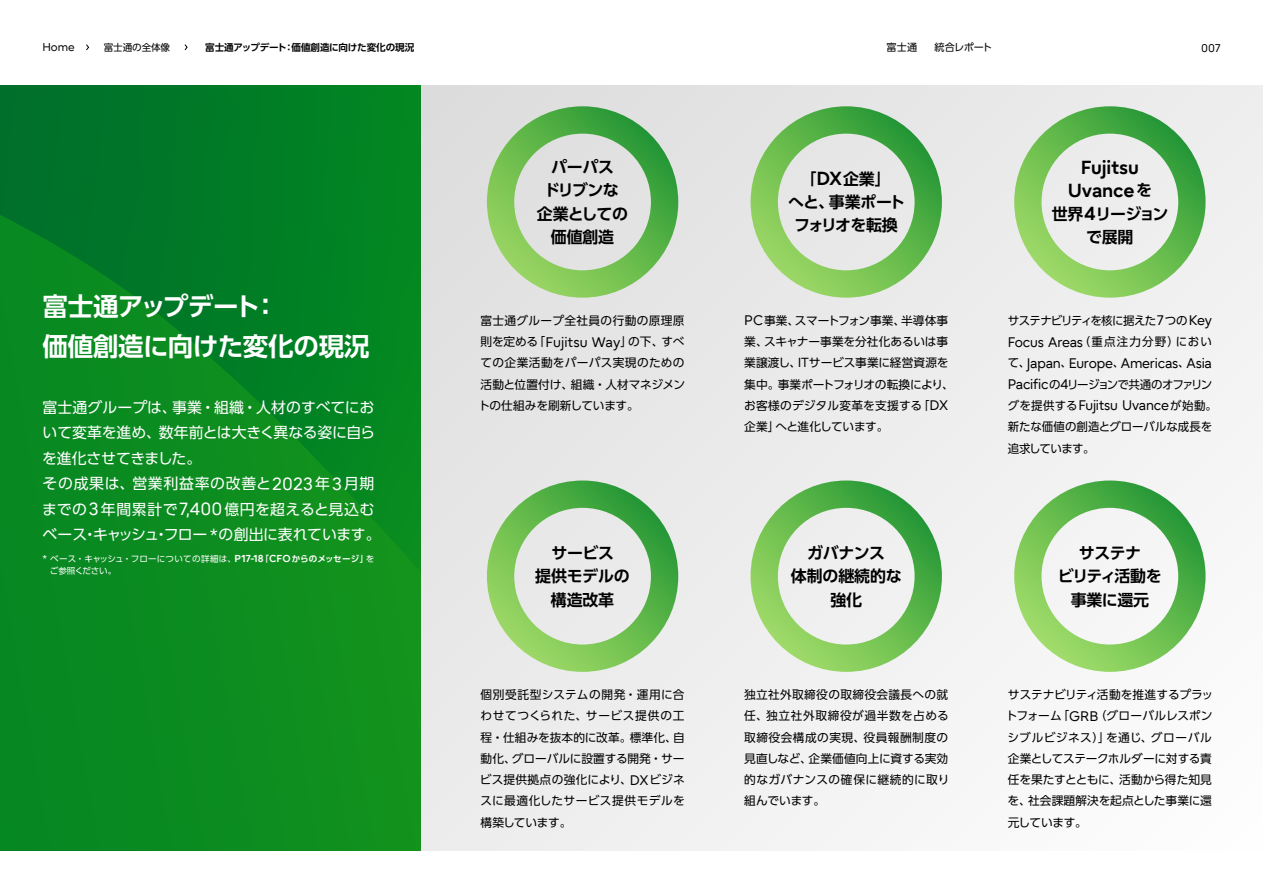
<style>
.page{position:relative;width:1263px;height:893px;background:#fff}
.page>*{position:absolute;margin:0;border:0;box-sizing:border-box;transform-origin:0 0}
._2022j_ページタイトル{font:700 25.5px "UD Shin Go Pr 6 N De";letter-spacing:-.015em;color:#fff}
.t1{font:700 18.75px "Fujitsu Infinity Pro";letter-spacing:-.01em;color:#000}
.t2{font:700 15.9px "UD Shin Go Pr 6 N De";letter-spacing:-.02em;color:#000}
.t3{font:700 15.9px "UD Shin Go Pr 6 N De";letter-spacing:-.085em;color:#000}
.t4{font:700 15.9px "UD Shin Go Pr 6 N De";letter-spacing:-.1em;color:#000}
._2022j_サマリ01{font:14.85px/25.5px "UD Shin Go Pr 6 N";letter-spacing:.015em;color:#fff}
._2022j_サマリ01-2{font:14.85px/25.5px "UD Shin Go Pr 6 N";letter-spacing:-.005em;color:#fff;text-align:justify}
.t5{font:13.8px "Fujitsu Infinity Pro";letter-spacing:-.015em;color:#000}
.t6{font:11.7px/21.3px "UD Shin Go Pr 6 N";letter-spacing:-.005em;color:#000;text-align:justify}
.t7{font:11.7px/21.3px "UD Shin Go Pr 6 N";letter-spacing:-.045em;color:#000}
.t8{font:11.7px "UD Shin Go Pr 6 N";letter-spacing:-.09em;color:#000}
._2022j_パンクズ{font:11.25px "Fujitsu Infinity Pro";color:#000}
.t9{font:11.1px "Fujitsu Infinity Pro";color:#000}
.t10{font:10.05px "UD Shin Go Pr 6 N";letter-spacing:.005em;color:#000}
._2022j_パンクズ-2{font:700 9.6px "UD Shin Go Pr 6 N De";letter-spacing:-.015em;color:#000}
._2022j_パンクズ-3{font:9.6px "UD Shin Go Pr 6 N";letter-spacing:-.01em;color:#000}
.j2022_脚注_new{font:8.55px/12.8px "UD Shin Go Pr 6 N";letter-spacing:.015em;color:#fff}
.s1{font-family:"Fujitsu Infinity Pro";font-size:17.55px}
.s2{font-family:"Fujitsu Infinity Pro";font-size:10.05px}
.s3{font-family:"Fujitsu Infinity Pro";font-weight:700;font-size:10.05px}
.s4{font-family:"UD Shin Go Pr 6 N De";font-weight:700}
.s5{font-family:"Fujitsu Infinity Pro";font-size:13.8px}
.s6{font-family:"Fujitsu Infinity Pro";font-size:18.75px}
.s7{font-family:"UD Shin Go Pr 6 N De";font-size:15.9px}
.s8{font-family:"UD Shin Go Pr 6 N";font-size:11.7px}
</style>
<div class="page">
<div style="left:0;top:85px;width:421px;height:765px;background:#007a27"></div>
<svg style="left:0;top:215px;width:421px;height:635px"></svg>
<div style="left:421px;top:85px;width:842px;height:765px;background:linear-gradient(to right,#e5e5e5,#f7f7f7)"></div>
<svg style="left:487px;top:106px;width:191px;height:192px;background:#b0d1a7"></svg>
<svg style="left:750px;top:106px;width:192px;height:192px;background:#b4d5ac"></svg>
<svg style="left:1014px;top:106px;width:191px;height:192px;background:#b8d9af"></svg>
<svg style="left:487px;top:480px;width:191px;height:192px;background:#b6d7ad"></svg>
<svg style="left:750px;top:480px;width:192px;height:192px"></svg>
<svg style="left:1014px;top:480px;width:191px;height:192px"></svg>
<svg style="left:86px;top:44px;width:3px;height:7px"></svg>
<svg style="left:184px;top:44px;width:4px;height:7px"></svg>
<p class="_2022j_パンクズ" style="left:43px;top:40px;width:34px">Home</p>
<p class="_2022j_パンクズ-3" style="left:104px;top:40px;width:68px">富士通の全体像</p>
<p class="_2022j_パンクズ-2" style="left:205px;top:39px;width:211px">富士通アップデート：価値創造に向けた変化の現況</p>
<p class="t10" style="left:887px;top:39px;width:32px">富士通</p>
<p class="t10" style="left:934px;top:39px;width:59px">統合レポート</p>
<p class="t9" style="left:1201px;top:41px;width:21px">007</p>
<p class="_2022j_ページタイトル" style="left:43px;top:285px;width:237px">富士通アップデート：</p>
<p class="_2022j_ページタイトル" style="left:43px;top:326px;width:329px">価値創造に向けた変化の現況</p>
<p class="_2022j_サマリ01-2" style="left:42px;top:394px;width:334px">富士通グループは、事業・組織・人材のすべてにおいて変革を進め、数年前とは大きく異なる姿に自らを進化させてきました。</p>
<p class="_2022j_サマリ01" style="left:42px;top:471px;width:340px">その成果は、営業利益率の改善と<span class="s1">2023</span>年<span class="s1">3</span>月期までの<span class="s1">3</span>年間累計で<span class="s1">7,400</span>億円を超えると見込むベース・キャッシュ・フロー <span class="s1">*</span>の創出に表れています。</p>
<p class="j2022_脚注_new" style="left:50px;top:552px;width:326px;text-indent:-7px"><span class="s2">*</span> ベース・キャッシュ・フローについての詳細は、<span class="s3">P17-18</span><span class="s4">「</span><span class="s3">CFO</span><span class="s4">からのメッセージ」</span>をご参照ください。</p>
<p class="t2" style="left:551px;top:154px;width:65px">パーパス</p>
<p class="t2" style="left:544px;top:177px;width:76px">ドリブンな</p>
<p class="t2" style="left:537px;top:201px;width:93px">企業としての</p>
<p class="t2" style="left:551px;top:224px;width:65px">価値創造</p>
<p class="t6" style="left:478px;top:310px;width:208px">富士通グループ全社員の行動の原理原則を定める「<span class="s5">Fujitsu Way</span>」の下、すべての企業活動をパーパス実現のための活動と位置付け、組織・人材マネジメントの仕組みを刷新しています。</p>
<p class="t2" style="left:551px;top:540px;width:64px">サービス</p>
<p class="t2" style="left:535px;top:563px;width:96px">提供モデルの</p>
<p class="t2" style="left:551px;top:587px;width:65px">構造改革</p>
<p class="t6" style="left:480px;top:684px;width:206px">個別受託型システムの開発・運用に合わせてつくられた、サービス提供の工程・仕組みを抜本的に改革。標準化、自動化、グローバルに設置する開発・サービス提供拠点の強化により、<span class="s5">DX</span>ビジネスに最適化したサービス提供モデルを構築しています。</p>
<p class="t2" style="left:800px;top:166px;width:92px">「<span class="s6">DX</span>企業」</p>
<p class="t2" style="left:788px;top:189px;width:119px">へと、事業ポート</p>
<p class="t3" style="left:794px;top:212px;width:105px">フォリオを転換</p>
<p class="t6" style="left:744px;top:310px;width:211px;text-align:left"><span class="s5">PC</span>事業、スマートフォン事業、半導体事業、スキャナー事業を分社化あるいは事業譲渡し、ＩＴサービス事業に経営資源を集中。事業ポートフォリオの転換により、お客様のデジタル変革を支援する「<span class="s5">DX</span>企業」へと進化しています。</p>
<p class="t2" style="left:807px;top:540px;width:79px">ガバナンス</p>
<p class="t2" style="left:791px;top:563px;width:112px">体制の継続的な</p>
<p class="t2" style="left:830px;top:587px;width:33px">強化</p>
<p class="t6" style="left:744px;top:684px;width:207px">独立社外取締役の取締役会議長への就任、独立社外取締役が過半数を占める取締役会構成の実現、役員報酬制度の見直しなど、企業価値向上に資する実効的なガバナンスの確保に継続的に取り組んでいます。</p>
<p class="t1" style="left:1081px;top:155px;width:59px">Fujitsu</p>
<p class="t1" style="left:1068px;top:178px;width:86px">Uvance<span class="s7">を</span></p>
<p class="t2" style="left:1052px;top:201px;width:118px">世界<span class="s6">4</span>リージョン</p>
<p class="t2" style="left:1086px;top:224px;width:49px">で展開</p>
<p class="t7" style="left:1008px;top:310px;width:206px">サステナビリティを核に据えた<span class="s5">7</span>つの<span class="s5">Key<br>Focus Areas</span>（重点注力分野）におい</p>
<p class="t5" style="left:1008px;top:354px;width:206px"><span class="s8">て、</span>Japan<span class="s8">、</span>Europe<span class="s8">、</span>Americas<span class="s8">、</span>Asia</p>
<p class="t8" style="left:1008px;top:375px;width:206px"><span class="s5">Pacific</span>の<span class="s5">4</span>リージョンで共通のオファリン</p>
<p class="t5" style="left:1008px;top:397px;width:211px"><span class="s8">グを提供する</span>Fujitsu Uvance<span class="s8">が始動。</span></p>
<p class="t6" style="left:1008px;top:416px;width:206px">新たな価値の創造とグローバルな成長を追求しています。</p>
<p class="t2" style="left:1079px;top:540px;width:64px">サステナ</p>
<p class="t4" style="left:1058px;top:563px;width:105px">ビリティ活動を</p>
<p class="t2" style="left:1071px;top:587px;width:80px">事業に還元</p>
<p class="t6" style="left:1006px;top:684px;width:209px">サステナビリティ活動を推進するプラットフォーム「<span class="s5">GRB</span>（グローバルレスポンシブルビジネス）」を通じ、グローバル企業としてステークホルダーに対する責任を果たすとともに、活動から得た知見を、社会課題解決を起点とした事業に還元しています。</p>
</div>
